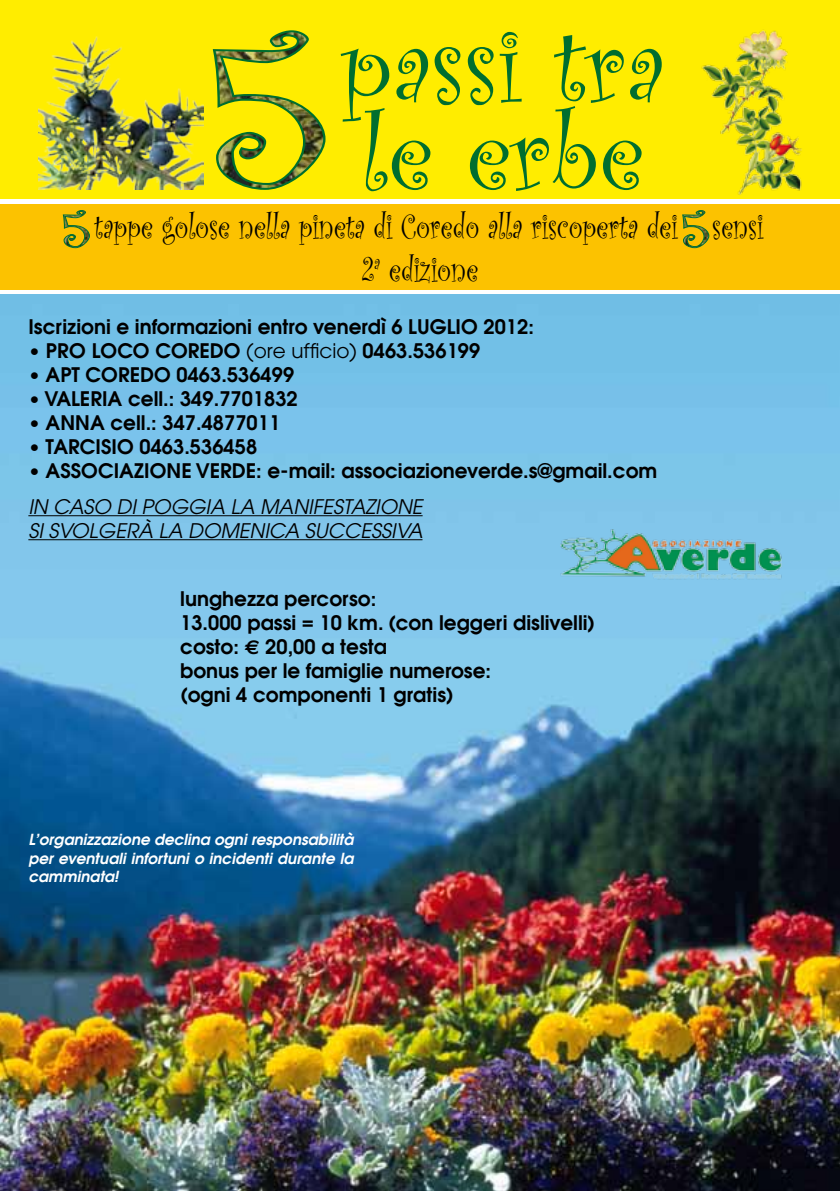
<style>
.page{position:relative;width:840px;height:1191px;background:#fff}
.page>*{position:absolute;margin:0;border:0;box-sizing:border-box;transform-origin:0 0}
.t1{font:108px/88px "Curlz";color:#006e2f}
.t2{font:36px/43.2px "Curlz";color:#000;text-align:center;scale:.8 1}
.t3{font:600 20px/24px "Avant Garde";color:#000}
.t4{font:italic 20px/24px "Avant Garde";color:#000}
.t5{font:italic 600 15.2px/18.2px "Avant Garde";color:#fff;text-align:justify}
.s1{font-weight:400}
.s2{font-family:"Euro Sans";font-weight:700}
</style>
<div class="page">
<img style="left:0;top:295px;width:839px;height:896px">
<div style="left:0;top:204px;width:839px;height:85px;background:#fcc200"></div>
<div style="left:0;top:0;width:839px;height:198px;background:#ffed00"></div>
<img style="left:212px;top:30px;width:114px;height:160px">
<svg style="left:682px;top:210px;width:27px;height:38px"></svg>
<svg style="left:63px;top:210px;width:27px;height:38px"></svg>
<img style="left:699px;top:30px;width:106px;height:169px">
<img style="left:38px;top:36px;width:166px;height:153px">
<img style="left:558px;top:524px;width:231px;height:57px">
<hr style="left:28px;top:515px;width:394px;height:1px;background:#000">
<hr style="left:28px;top:539px;width:394px;height:1px;background:#000">
<h1 class="t1" style="left:340px;top:17px;width:325px">passi tra le erbe</h1>
<h2 class="t2" style="left:94px;top:203px;width:837px">tappe golose nella pineta di Coredo alla riscoperta dei sensi<br>2<sup>a</sup> edizione</h2>
<p class="t3" style="left:28px;top:314px;width:507px">Iscrizioni e informazioni entro venerdì 6 LUGLIO 2012:</p>
<p class="t3" style="left:28px;top:338px;width:453px">• PRO LOCO COREDO <span class="s1">(ore ufficio)</span> 0463.536199</p>
<p class="t3" style="left:28px;top:362px;width:267px">• APT COREDO 0463.536499</p>
<p class="t3" style="left:28px;top:386px;width:271px">• VALERIA cell.: 349.7701832</p>
<p class="t3" style="left:28px;top:410px;width:253px">• ANNA cell.: 347.4877011</p>
<p class="t3" style="left:28px;top:434px;width:230px">• TARCISIO 0463.536458</p>
<p class="t3" style="left:28px;top:458px;width:630px">• ASSOCIAZIONE VERDE: e-mail: associazioneverde.s@gmail.com</p>
<p class="t4" style="left:28px;top:494px;width:395px">IN CASO DI POGGIA LA MANIFESTAZIONE<br>SI SVOLGERÀ LA DOMENICA SUCCESSIVA</p>
<p class="t3" style="left:180px;top:586px;width:416px">lunghezza percorso:<br>13.000 passi = 10 km. (con leggeri dislivelli) costo: <span class="s2">E</span> 20,00 a testa<br>bonus per le famiglie numerose:<br>(ogni 4 componenti 1 gratis)</p>
<p class="t5" style="left:28px;top:830px;width:326px">L’organizzazione declina ogni responsabilità per eventuali infortuni o incidenti durante la camminata!</p>
</div>
